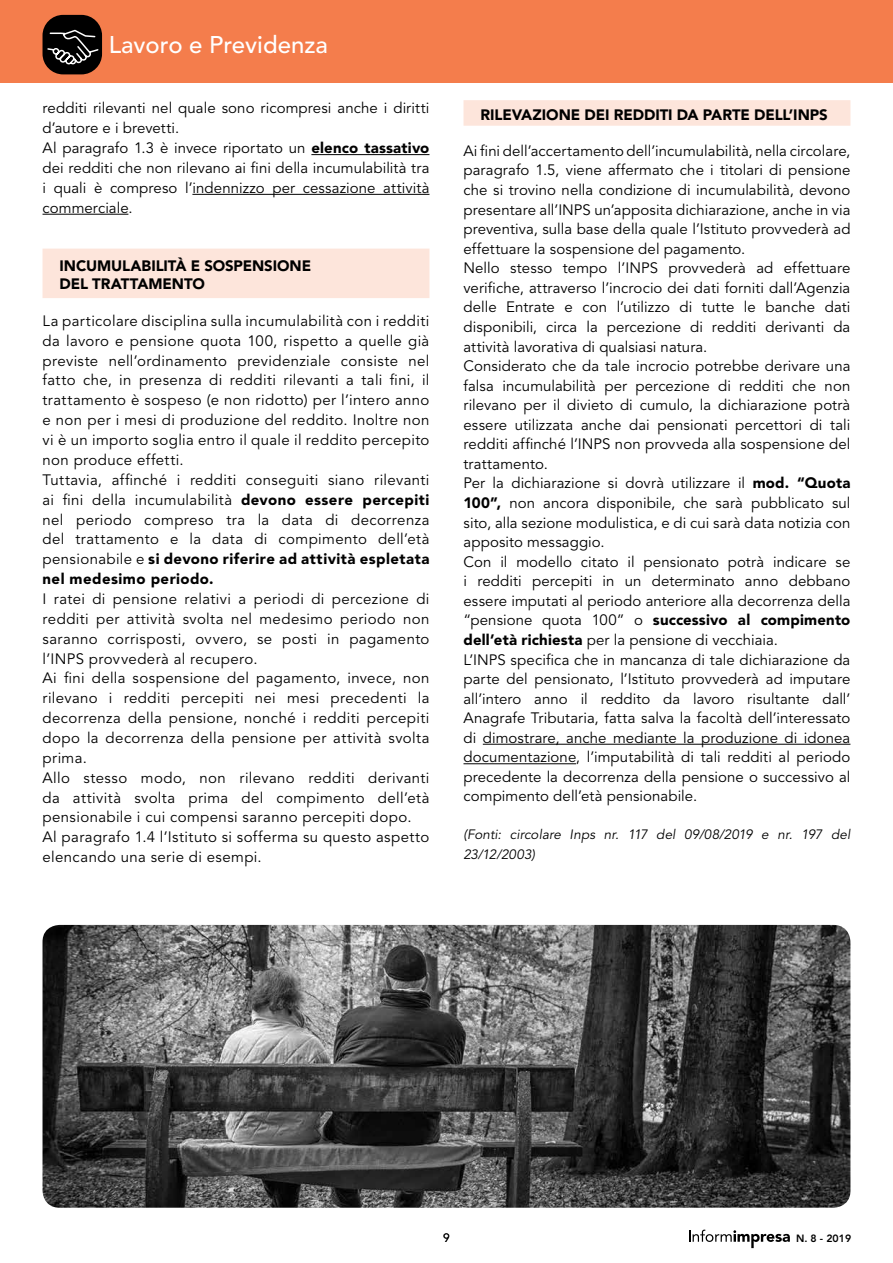
<style>
.page{position:relative;width:893px;height:1263px;background:#fff}
.page>*{position:absolute;margin:0;border:0;box-sizing:border-box;transform-origin:0 0}
.t1{font:500 24px "Avenir LT Std";color:#fff}
.t2{font:15px/19.5px "Avenir LT Std";letter-spacing:.01em;color:#000}
.t3{font:900 15px/18.3px "Avenir LT Std";letter-spacing:-.005em;color:#000}
.t4{font:italic 13.5px/19.5px "Avenir LT Std";letter-spacing:.005em;color:#000}
.t5{font:12px "Avenir LT Std";color:#000}
.t6{font:800 10.5px "Avenir LT Std";color:#000}
.s1{font-weight:900}
</style>
<div class="page">
<div style="left:0;top:0;width:893px;height:83px;background:#f47d4c"></div>
<div style="left:43px;top:15px;width:59px;height:59px;background:#000;border-radius:21px"></div>
<svg style="left:46px;top:29px;width:53px;height:37px"></svg>
<svg style="left:689px;top:1229px;width:101px;height:19px"></svg>
<hr style="left:311px;top:154px;width:118px;height:1px;background:#000">
<hr style="left:192px;top:194px;width:237px;height:1px;background:#000">
<hr style="left:43px;top:214px;width:85px;height:1px;background:#000">
<div style="left:43px;top:249px;width:386px;height:49px;background:#fde5db"></div>
<img style="left:43px;top:925px;width:807px;height:283px">
<div style="left:463px;top:100px;width:387px;height:26px;background:#fde5db"></div>
<hr style="left:483px;top:744px;width:367px;height:1px;background:#000">
<hr style="left:463px;top:763px;width:113px;height:1px;background:#000">
<h1 class="t1" style="left:109px;top:31px;width:221px">Lavoro e Previdenza</h1>
<p class="t2" style="left:43px;top:99px;width:388px">redditi rilevanti nel quale sono ricompresi anche i diritti d’autore e i brevetti.<br>Al paragrafo 1.3 è invece riportato un <span class="s1">elenco tassativo </span>dei redditi che non rilevano ai fini della incumulabilità tra i quali è compreso l’indennizzo per cessazione attività commerciale.</p>
<p class="t3" style="left:60px;top:256px;width:253px">INCUMULABILITÀ E SOSPENSIONE<br>DEL TRATTAMENTO</p>
<p class="t2" style="left:43px;top:311px;width:388px">La particolare disciplina sulla incumulabilità con i redditi da lavoro e pensione quota 100, rispetto a quelle già previste nell’ordinamento previdenziale consiste nel fatto che, in presenza di redditi rilevanti a tali fini, il trattamento è sospeso (e non ridotto) per l’intero anno e non per i mesi di produzione del reddito. Inoltre non vi è un importo soglia entro il quale il reddito percepito non produce effetti.<br>Tuttavia, affinché i redditi conseguiti siano rilevanti ai fini della incumulabilità <span class="s1">devono essere percepiti </span>nel periodo compreso tra la data di decorrenza del trattamento e la data di compimento dell’età pensionabile e <span class="s1">si devono riferire ad attività espletata nel medesimo periodo.</span></p>
<p class="t2" style="left:43px;top:589px;width:388px">I ratei di pensione relativi a periodi di percezione di redditi per attività svolta nel medesimo periodo non saranno corrisposti, ovvero, se posti in pagamento l’INPS provvederà al recupero.<br>Ai fini della sospensione del pagamento, invece, non rilevano i redditi percepiti nei mesi precedenti la decorrenza della pensione, nonché i redditi percepiti dopo la decorrenza della pensione per attività svolta prima.<br>Allo stesso modo, non rilevano redditi derivanti da attività svolta prima del compimento dell’età pensionabile i cui compensi saranno percepiti dopo.<br>Al paragrafo 1.4 l’Istituto si sofferma su questo aspetto elencando una serie di esempi.</p>
<p class="t3" style="left:480px;top:105px;width:349px">RILEVAZIONE DEI REDDITI DA PARTE DELL’INPS</p>
<p class="t2" style="left:463px;top:141px;width:388px">Ai fini dell’accertamento dell’incumulabilità, nella circolare, paragrafo 1.5, viene affermato che i titolari di pensione che si trovino nella condizione di incumulabilità, devono presentare all’INPS un’apposita dichiarazione, anche in via preventiva, sulla base della quale l’Istituto provvederà ad effettuare la sospensione del pagamento.<br>Nello stesso tempo l’INPS provvederà ad effettuare verifiche, attraverso l’incrocio dei dati forniti dall’Agenzia delle Entrate e con l’utilizzo di tutte le banche dati disponibili, circa la percezione di redditi derivanti da attività lavorativa di qualsiasi natura.<br>Considerato che da tale incrocio potrebbe derivare una falsa incumulabilità per percezione di redditi che non rilevano per il divieto di cumulo, la dichiarazione potrà essere utilizzata anche dai pensionati percettori di tali redditi affinché l’INPS non provveda alla sospensione del trattamento.<br>Per la dichiarazione si dovrà utilizzare il <span class="s1">mod. “Quota 100”,</span> non ancora disponibile, che sarà pubblicato sul sito, alla sezione modulistica, e di cui sarà data notizia con apposito messaggio.<br>Con il modello citato il pensionato potrà indicare se i redditi percepiti in un determinato anno debbano essere imputati al periodo anteriore alla decorrenza della “pensione quota 100” o <span class="s1">successivo al compimento dell’età richiesta</span> per la pensione di vecchiaia.<br>L’INPS specifica che in mancanza di tale dichiarazione da parte del pensionato, l’Istituto provvederà ad imputare all’intero anno il reddito da lavoro risultante dall’ Anagrafe Tributaria, fatta salva la facoltà dell’interessato di dimostrare, anche mediante la produzione di idonea documentazione, l’imputabilità di tali redditi al periodo precedente la decorrenza della pensione o successivo al compimento dell’età pensionabile.</p>
<p class="t4" style="left:463px;top:825px;width:388px">(Fonti: circolare Inps nr. 117 del 09/08/2019 e nr. 197 del<br>23/12/2003)</p>
<p class="t5" style="left:443px;top:1231px;width:8px">9</p>
<p class="t6" style="left:796px;top:1232px;width:57px">N. 8 - 2019</p>
</div>
